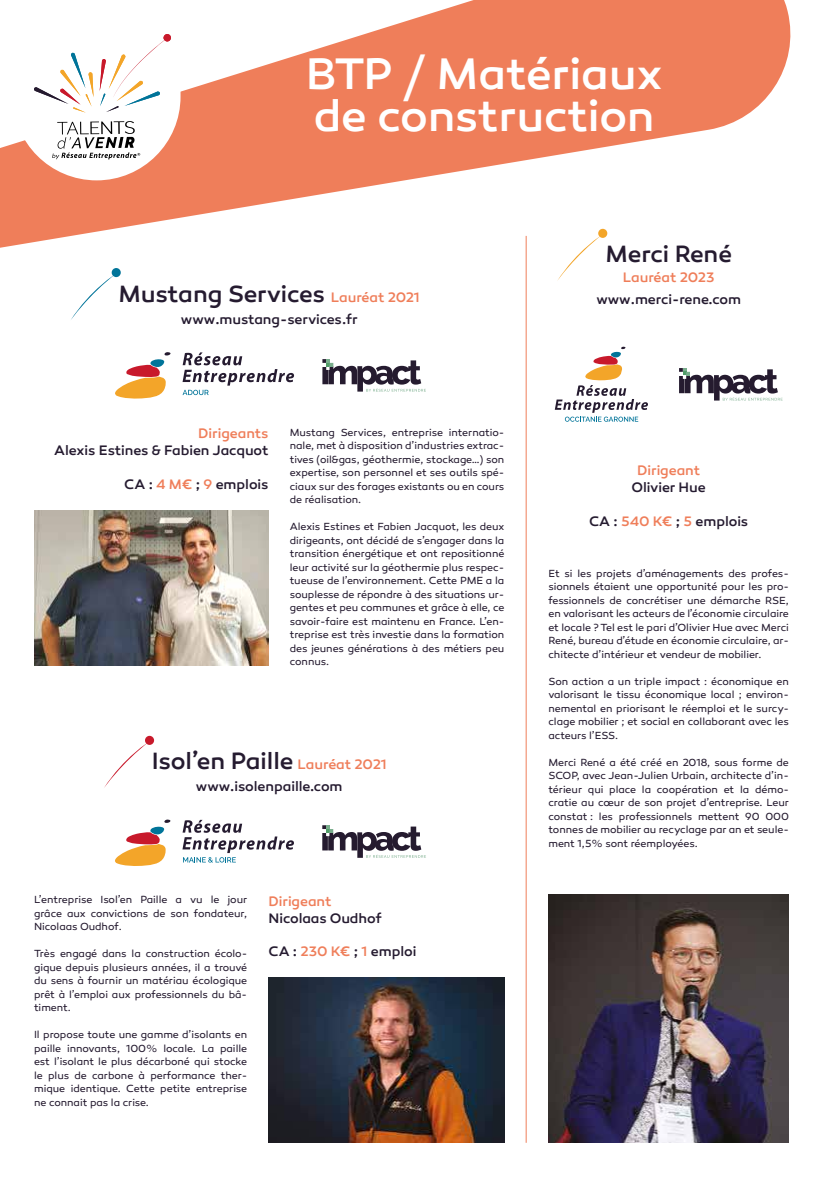
<style>
.page{position:relative;width:823px;height:1191px;background:#fff}
.page>*{position:absolute;margin:0;border:0;box-sizing:border-box;transform-origin:0 0}
.t1{font:500 45px/42px "Canaro";letter-spacing:-.005em;color:#fff}
.t2{font:500 24px "Canaro";letter-spacing:-.005em;color:#251b30}
.t3{font:500 14px "Canaro";letter-spacing:-.005em;color:#251b30}
.t4{font:500 14px "Canaro";letter-spacing:-.005em;color:#ef7e5a}
.t5{font:10.5px/13.5px "Canaro";letter-spacing:-.005em;color:#251b30;text-align:justify}
.s1{font-size:14px;color:#ef7e5a}
.s2{color:#ef7e5a}
</style>
<div class="page">
<svg style="left:0;top:0;width:791px;height:252px;fill:#ef7e5a"></svg>
<hr style="left:525px;top:236px;width:1px;height:906px;background:#ef7e5a">
<img style="left:34px;top:510px;width:234px;height:155px">
<img style="left:268px;top:977px;width:236px;height:165px">
<div style="left:112px;top:268px;width:9px;height:9px;background:#007499;border-radius:50%"></div>
<svg style="left:71px;top:273px;width:45px;height:47px"></svg>
<svg style="left:115px;top:819px;width:55px;height:47px"></svg>
<svg style="left:182px;top:820px;width:112px;height:42px"></svg>
<svg style="left:322px;top:825px;width:104px;height:33px"></svg>
<div style="left:145px;top:736px;width:9px;height:9px;background:#c8192b;border-radius:50%"></div>
<svg style="left:104px;top:741px;width:46px;height:47px"></svg>
<img style="left:548px;top:894px;width:240px;height:248px">
<svg style="left:554px;top:346px;width:93px;height:76px"></svg>
<svg style="left:679px;top:368px;width:103px;height:32px"></svg>
<div style="left:598px;top:229px;width:9px;height:9px;background:#f3a529;border-radius:50%"></div>
<svg style="left:556px;top:234px;width:46px;height:47px"></svg>
<svg style="left:115px;top:352px;width:56px;height:47px"></svg>
<svg style="left:182px;top:352px;width:112px;height:43px"></svg>
<svg style="left:322px;top:359px;width:103px;height:33px"></svg>
<svg style="left:13px;top:13px;width:167px;height:167px"></svg>
<h1 class="t1" style="left:306px;top:53px;width:358px">BTP / Matériaux de construction</h1>
<h2 class="t2" style="left:118px;top:279px;width:303px">Mustang Services <span class="s1">Lauréat 2021</span></h2>
<h3 class="t3" style="left:181px;top:310px;width:178px">www.mustang-services.fr</h3>
<h3 class="t4" style="left:198px;top:425px;width:72px">Dirigeants</h3>
<h3 class="t3" style="left:54px;top:442px;width:215px">Alexis Estines &amp; Fabien Jacquot</h3>
<h3 class="t3" style="left:124px;top:475px;width:146px">CA : <span class="s2">4 M€</span> ; <span class="s2">9</span> emplois</h3>
<p class="t5" style="left:289px;top:425px;width:216px">Mustang Services, entreprise internatio&shy;nale, met à disposition d’industries extrac&shy;tives (oil&amp;gas, géothermie, stockage…) son expertise, son personnel et ses outils spé&shy;ciaux sur des forages existants ou en cours de réalisation.</p>
<p class="t5" style="left:289px;top:520px;width:216px">Alexis Estines et Fabien Jacquot, les deux dirigeants, ont décidé de s’engager dans la transition énergétique et ont repositionné leur activité sur la géothermie plus respec&shy;tueuse de l’environnement. Cette PME a la souplesse de répondre à des situations ur&shy;gentes et peu communes et grâce à elle, ce savoir-faire est maintenu en France. L’en&shy;treprise est très investie dans la formation des jeunes générations à des métiers peu connus.</p>
<h2 class="t2" style="left:152px;top:746px;width:236px">Isol’en Paille <span class="s1">Lauréat 2021</span></h2>
<h3 class="t3" style="left:196px;top:778px;width:148px">www.isolenpaille.com</h3>
<p class="t5" style="left:34px;top:893px;width:215px">L’entreprise Isol’en Paille a vu le jour grâce aux convictions de son fondateur, Nicolaas Oudhof.</p>
<p class="t5" style="left:34px;top:947px;width:214px">Très engagé dans la construction écolo&shy;gique depuis plusieurs années, il a trouvé du sens à fournir un matériau écologique prêt à l’emploi aux professionnels du bâ&shy;timent.</p>
<p class="t5" style="left:34px;top:1028px;width:214px">Il propose toute une gamme d’isolants en paille innovants, 100% locale. La paille est l’isolant le plus décarboné qui stocke le plus de carbone à performance ther&shy;mique identique. Cette petite entreprise ne connait pas la crise.</p>
<h3 class="t4" style="left:268px;top:892px;width:64px">Dirigeant</h3>
<h3 class="t3" style="left:268px;top:909px;width:115px">Nicolaas Oudhof</h3>
<h3 class="t3" style="left:268px;top:943px;width:149px">CA : <span class="s2">230 K€</span> ; <span class="s2">1</span> emploi</h3>
<h2 class="t2" style="left:605px;top:240px;width:128px">Merci René</h2>
<h3 class="t4" style="left:622px;top:269px;width:93px">Lauréat 2023</h3>
<h3 class="t3" style="left:596px;top:291px;width:146px">www.merci-rene.com</h3>
<h3 class="t4" style="left:636px;top:462px;width:64px">Dirigeant</h3>
<h3 class="t3" style="left:631px;top:479px;width:76px">Olivier Hue</h3>
<h3 class="t3" style="left:588px;top:513px;width:160px">CA : <span class="s2">540 K€</span> ; <span class="s2">5</span> emplois</h3>
<p class="t5" style="left:548px;top:566px;width:242px">Et si les projets d’aménagements des profes&shy;sionnels étaient une opportunité pour les pro&shy;fessionnels de concrétiser une démarche RSE, en valorisant les acteurs de l’économie circulaire et locale ? Tel est le pari d’Olivier Hue avec Merci René, bureau d’étude en économie circulaire, ar&shy;chitecte d’intérieur et vendeur de mobilier.</p>
<p class="t5" style="left:548px;top:674px;width:242px">Son action a un triple impact : économique en valorisant le tissu économique local ; environ&shy;nemental en priorisant le réemploi et le surcy&shy;clage mobilier ; et social en collaborant avec les acteurs l’ESS.</p>
<p class="t5" style="left:548px;top:755px;width:242px">Merci René a été créé en 2018, sous forme de SCOP, avec Jean-Julien Urbain, architecte d’in&shy;térieur qui place la coopération et la démo&shy;cratie au cœur de son projet d’entreprise. Leur constat : les professionnels mettent 90 000 tonnes de mobilier au recyclage par an et seule&shy;ment 1,5% sont réemployées.</p>
</div>
